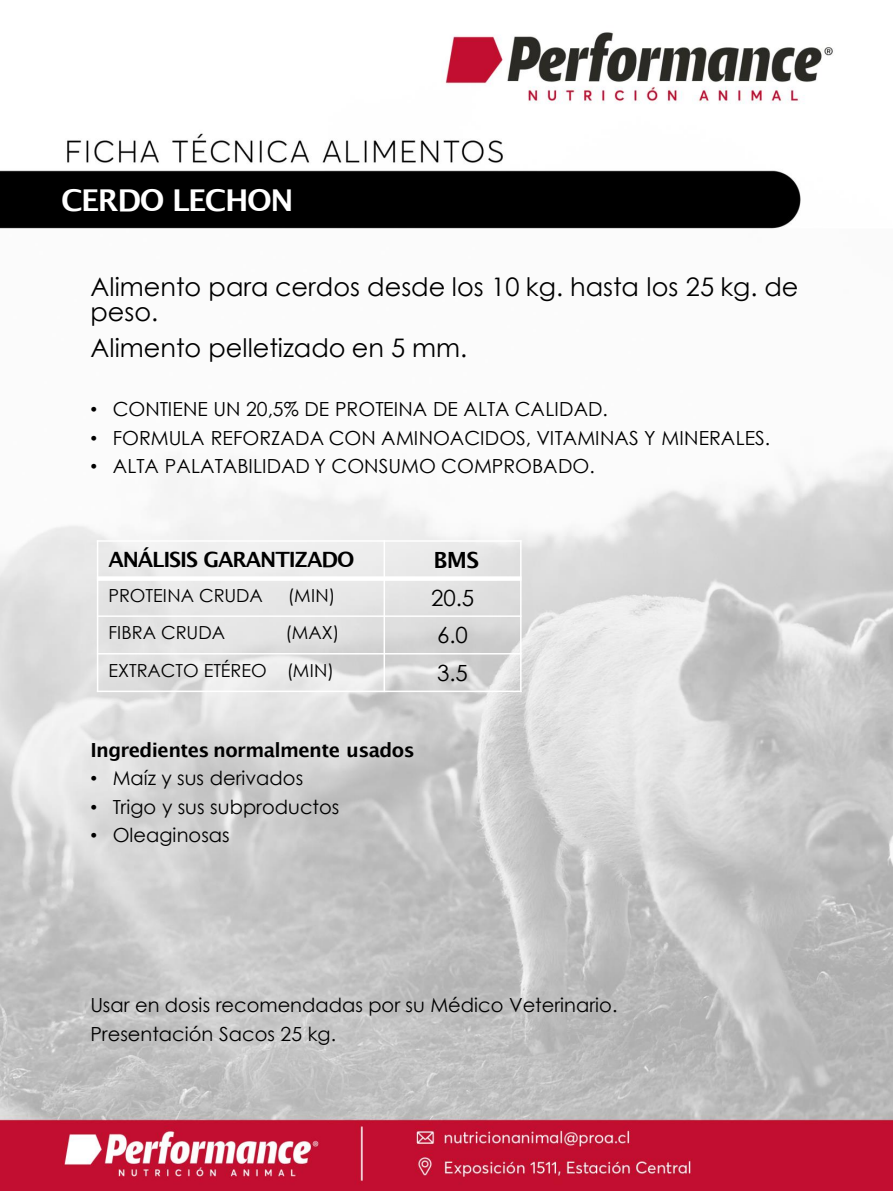
<style>
.page{position:relative;width:893px;height:1191px;background:#fff}
.page>*{position:absolute;margin:0;border:0;box-sizing:border-box;transform-origin:0 0}
.t1{font:700 30px "Lucida Grande";letter-spacing:-.045em;color:#fff}
.t2{font:25.5px/24.5px "Century Gothic";color:#000}
.t3{font:22.35px "Century Gothic";color:#000}
.t4{font:700 22.35px "Lucida Grande";color:#000}
.t5{font:700 21px "Lucida Grande";letter-spacing:-.055em;color:#000}
.t6{font:19.5px/28.5px "Century Gothic";color:#000}
.t7{font:700 19.5px "Lucida Grande";letter-spacing:-.03em;color:#000}
.t8{font:18px "Century Gothic";color:#000}
.s1{font-family:"Arial"}
</style>
<div class="page">
<img style="left:0;top:32px;width:893px;height:1159px">
<hr style="left:383px;top:540px;width:2px;height:152px;background:#fff">
<div style="left:97px;top:576px;width:424px;height:5px;background:#fff"></div>
<hr style="left:97px;top:615px;width:424px;height:2px;background:#fff">
<hr style="left:97px;top:653px;width:424px;height:1px;background:#fff">
<hr style="left:97px;top:540px;width:1px;height:152px;background:#fff">
<hr style="left:520px;top:540px;width:1px;height:152px;background:#fff">
<hr style="left:97px;top:540px;width:424px;height:2px;background:#fff">
<hr style="left:97px;top:690px;width:424px;height:2px;background:#fff">
<h1 class="t1" style="left:61px;top:188px;width:234px">CERDO LECHON</h1>
<h2 class="t2" style="left:90px;top:277px;width:710px">Alimento para cerdos desde los 10 kg. hasta los 25 kg. de peso.</h2>
<h2 class="t2" style="left:90px;top:338px;width:378px">Alimento pelletizado en 5 mm.</h2>
<p class="t6" style="left:90px;top:397px;width:519px"><span class="s1">•</span> CONTIENE UN 20,5% DE PROTEINA DE ALTA CALIDAD.</p>
<p class="t6" style="left:90px;top:425px;width:681px"><span class="s1">•</span> FORMULA REFORZADA CON AMINOACIDOS, VITAMINAS Y MINERALES.</p>
<p class="t6" style="left:90px;top:454px;width:506px"><span class="s1">•</span> ALTA PALATABILIDAD Y CONSUMO COMPROBADO.</p>
<p class="t5" style="left:108px;top:551px;width:247px">ANÁLISIS GARANTIZADO</p>
<p class="t4" style="left:433px;top:551px;width:47px">BMS</p>
<p class="t8" style="left:108px;top:588px;width:156px">PROTEINA CRUDA</p>
<p class="t8" style="left:288px;top:588px;width:49px">(MIN)</p>
<p class="t3" style="left:431px;top:589px;width:45px">20.5</p>
<p class="t8" style="left:108px;top:626px;width:118px">FIBRA CRUDA</p>
<p class="t8" style="left:285px;top:626px;width:55px">(MAX)</p>
<p class="t3" style="left:437px;top:627px;width:32px">6.0</p>
<p class="t8" style="left:108px;top:663px;width:227px">EXTRACTO ETÉREO (MIN)</p>
<p class="t3" style="left:437px;top:664px;width:32px">3.5</p>
<p class="t7" style="left:90px;top:741px;width:326px">Ingredientes normalmente usados</p>
<p class="t6" style="left:90px;top:766px;width:214px"><span class="s1">•</span> Maíz y sus derivados</p>
<p class="t6" style="left:90px;top:794px;width:250px"><span class="s1">•</span> Trigo y sus subproductos</p>
<p class="t6" style="left:90px;top:822px;width:141px"><span class="s1">•</span> Oleaginosas</p>
<p class="t6" style="left:90px;top:993px;width:528px">Usar en dosis recomendadas por su Médico Veterinario.<br>Presentación Sacos 25 kg.</p>
</div>
